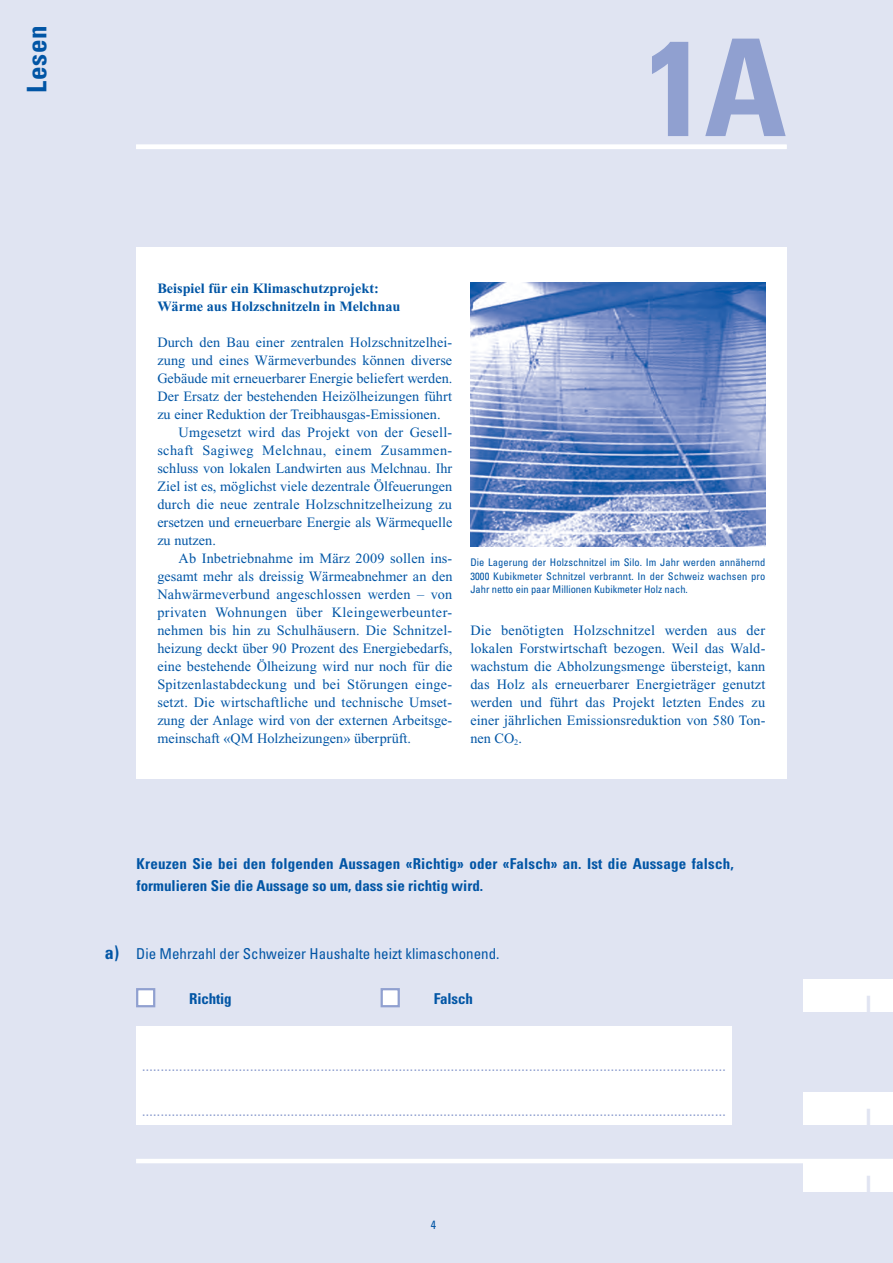
<style>
.page{position:relative;width:893px;height:1263px;background:#e0e4f2}
.page>*{position:absolute;margin:0;border:0;box-sizing:border-box;transform-origin:0 0}
.t1{font:700 condensed 135px "Univers";color:#90a0d0}
.t2{font:700 condensed 27px "Univers";letter-spacing:.025em;color:#0155a5}
.t3{font:700 condensed 22.5px "Univers";color:#e0e4f2}
.t4{font:700 condensed 18px "Univers";color:#0155a5}
.t5{font:condensed 15px "Univers";color:#90a0d0}
.t6{font:700 condensed 15px/22.5px "Univers";letter-spacing:.01em;color:#0155a5}
.t7{font:condensed 15px "Univers";color:#0155a5}
.t8{font:700 condensed 15px "Univers";letter-spacing:-.01em;color:#0155a5}
.t9{font:14.25px/18px "Times New Roman";letter-spacing:.005em;color:#0155a5;text-align:justify}
.t10{font:14.25px "Times New Roman";letter-spacing:.03em;color:#0155a5}
.t11{font:700 14.25px/18px "Times New Roman";color:#0155a5}
.t12{font:condensed 12px "Univers";color:#0155a5}
.t13{font:condensed 10.5px/13.5px "Univers";color:#0155a5;text-align:justify}
</style>
<div class="page">
<hr style="left:136px;top:145px;width:651px;height:4px;background:#fff">
<div style="left:136px;top:988px;width:19px;height:19px;background:#fff;border:2px solid #90a0d0"></div>
<div style="left:381px;top:988px;width:19px;height:19px;background:#fff;border:2px solid #90a0d0"></div>
<hr style="left:136px;top:1159px;width:757px;height:4px;background:#fff">
<div style="left:804px;top:1159px;width:89px;height:33px;background:#fff"></div>
<div style="left:136px;top:1026px;width:595px;height:98px;background:#fff"></div>
<div style="left:804px;top:1092px;width:89px;height:32px;background:#fff"></div>
<div style="left:804px;top:979px;width:89px;height:33px;background:#fff"></div>
<div style="left:136px;top:247px;width:651px;height:531px;background:#fff"></div>
<img style="left:470px;top:283px;width:295px;height:263px">
<h2 class="t2" style="left:20px;top:93px;width:69px;rotate:-90deg">Lesen</h2>
<h1 class="t1" style="left:645px;top:5px;width:143px">1A</h1>
<p class="t11" style="left:157px;top:280px;width:245px">Beispiel für ein Klimaschutzprojekt:<br>Wärme aus Holzschnitzeln in Melchnau</p>
<p class="t9" style="left:157px;top:334px;width:297px">Durch den Bau einer zentralen Holzschnitzelhei-</p>
<p class="t9" style="left:157px;top:352px;width:296px">zung und eines Wärmeverbundes können diverse</p>
<p class="t9" style="left:157px;top:370px;width:297px">Gebäude mit erneuerbarer Energie beliefert werden.</p>
<p class="t9" style="left:157px;top:388px;width:296px">Der Ersatz der bestehenden Heizölheizungen führt</p>
<p class="t9" style="left:157px;top:406px;width:285px">zu einer Reduktion der Treibhausgas-Emissionen.</p>
<p class="t9" style="left:179px;top:424px;width:275px">Umgesetzt wird das Projekt von der Gesell-</p>
<p class="t10" style="left:157px;top:443px;width:297px">schaft Sagiweg Melchnau, einem Zusammen-</p>
<p class="t9" style="left:157px;top:460px;width:296px">schluss von lokalen Landwirten aus Melchnau. Ihr</p>
<p class="t9" style="left:157px;top:478px;width:297px">Ziel ist es, möglichst viele dezentrale Ölfeuerungen</p>
<p class="t9" style="left:157px;top:496px;width:296px">durch die neue zentrale Holzschnitzelheizung zu</p>
<p class="t9" style="left:157px;top:514px;width:297px">ersetzen und erneuerbare Energie als Wärmequelle</p>
<p class="t9" style="left:157px;top:532px;width:60px">zu nutzen.</p>
<p class="t9" style="left:179px;top:550px;width:275px">Ab Inbetriebnahme im März 2009 sollen ins-</p>
<p class="t9" style="left:157px;top:568px;width:297px">gesamt mehr als dreissig Wärmeabnehmer an den</p>
<p class="t9" style="left:157px;top:586px;width:297px">Nahwärmeverbund angeschlossen werden – von</p>
<p class="t10" style="left:157px;top:605px;width:295px">privaten Wohnungen über Kleingewerbeunter-</p>
<p class="t9" style="left:157px;top:622px;width:297px">nehmen bis hin zu Schulhäusern. Die Schnitzel-</p>
<p class="t9" style="left:157px;top:640px;width:297px">heizung deckt über 90 Prozent des Energiebedarfs,</p>
<p class="t9" style="left:157px;top:658px;width:297px">eine bestehende Ölheizung wird nur noch für die</p>
<p class="t9" style="left:157px;top:676px;width:297px">Spitzenlastabdeckung und bei Störungen einge-</p>
<p class="t9" style="left:157px;top:694px;width:297px">setzt. Die wirtschaftliche und technische Umset-</p>
<p class="t9" style="left:157px;top:712px;width:296px">zung der Anlage wird von der externen Arbeitsge-</p>
<p class="t9" style="left:157px;top:730px;width:255px">meinschaft «QM Holzheizungen» überprüft.</p>
<p class="t13" style="left:470px;top:555px;width:297px">Die Lagerung der Holzschnitzel im Silo. Im Jahr werden annähernd 3000 Kubikmeter Schnitzel verbrannt. In der Schweiz wachsen pro Jahr netto ein paar Millionen Kubikmeter Holz nach.</p>
<p class="t9" style="left:470px;top:622px;width:297px">Die benötigten Holzschnitzel werden aus der lokalen Forstwirtschaft bezogen. Weil das Wald&shy;wachstum die Abholzungsmenge übersteigt, kann das Holz als erneuerbarer Energieträger genutzt werden und führt das Projekt letzten Endes zu einer jährlichen Emissionsreduktion von 580 Ton&shy;nen CO<sub>2</sub>.</p>
<p class="t6" style="left:137px;top:852px;width:599px">Kreuzen Sie bei den folgenden Aussagen «Richtig» oder «Falsch» an. Ist die Aussage falsch, formulieren Sie die Aussage so um, dass sie richtig wird.</p>
<p class="t4" style="left:105px;top:941px;width:16px">a)</p>
<p class="t7" style="left:136px;top:944px;width:365px">Die Mehrzahl der Schweizer Haushalte heizt klimaschonend.</p>
<p class="t8" style="left:189px;top:989px;width:44px">Richtig</p>
<p class="t6" style="left:434px;top:987px;width:41px">Falsch</p>
<h3 class="t3" style="left:865px;top:990px;width:8px">l</h3>
<p class="t5" style="left:142px;top:1056px;width:585px">.............................................................................................................................................................</p>
<p class="t5" style="left:142px;top:1101px;width:585px">.............................................................................................................................................................</p>
<h3 class="t3" style="left:865px;top:1103px;width:8px">l</h3>
<p class="t12" style="left:431px;top:1217px;width:7px">4</p>
<h3 class="t3" style="left:865px;top:1170px;width:8px">l</h3>
</div>
